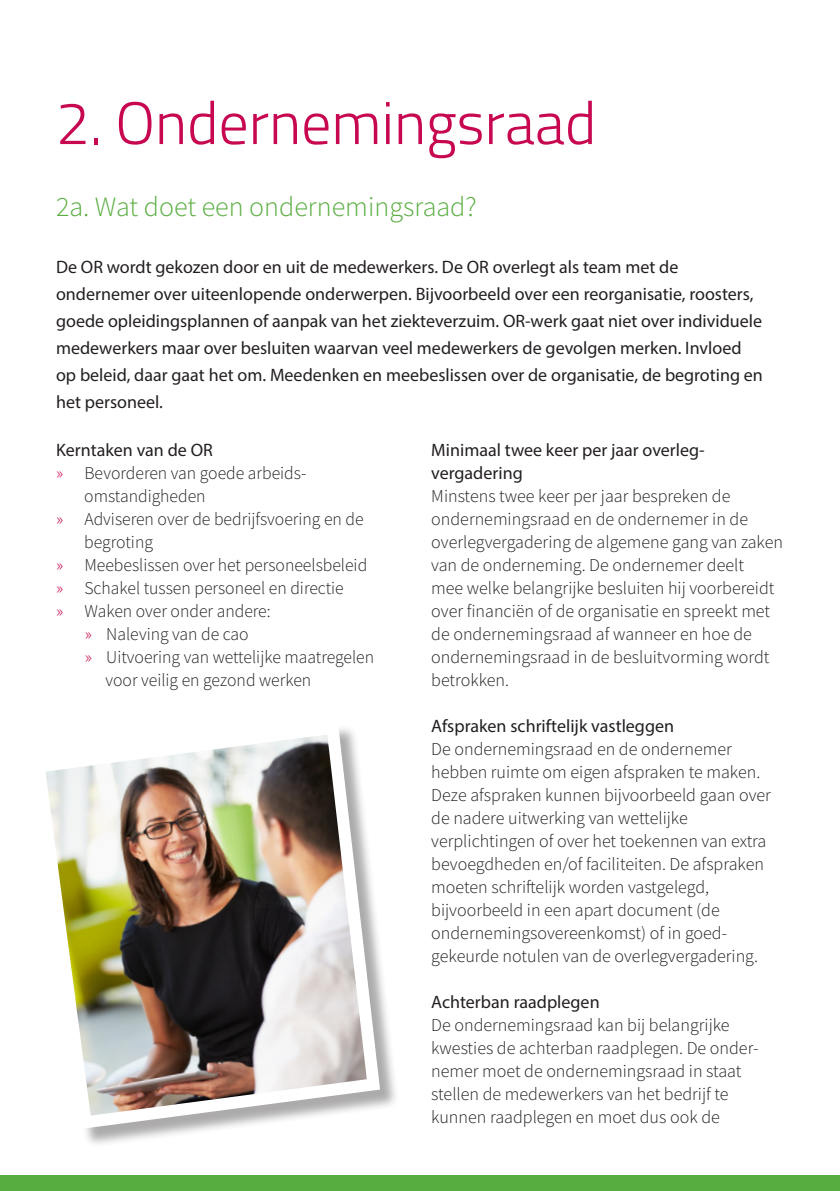
<style>
.page{position:relative;width:840px;height:1191px;background:#fff}
.page>*{position:absolute;margin:0;border:0;box-sizing:border-box;transform-origin:0 0}
._01__Kop_hoofdstuk{font:300 60px "Titillium Web";color:#c70851}
._02__Intro_Tekst{font:300 28px "Source Sans Pro";color:#58ad40}
.t1{font:300 18px/23px "Source Sans Pro";color:#231f20}
.t2{font:18px/27px "Myriad Pro";color:#231f20}
.s1{color:#c70851}
</style>
<div class="page">
<svg style="left:839px;top:1175px;width:1px;height:16px"></svg>
<div style="left:0;top:1175px;width:839px;height:16px;background:#58ad40"></div>
<div style="left:35px;top:724px;width:364px;height:424px;background:#231f20;opacity:.38"></div>
<img style="left:35px;top:724px;width:351px;height:411px">
<p class="_01__Kop_hoofdstuk" style="left:56px;top:80px;width:541px">2. Ondernemingsraad</p>
<p class="_02__Intro_Tekst" style="left:56px;top:190px;width:422px">2a. Wat doet een ondernemingsraad?</p>
<p class="t2" style="left:56px;top:253px;width:708px">De OR wordt gekozen door en uit de medewerkers. De OR overlegt als team met de ondernemer over uiteenlopende onderwerpen. Bijvoorbeeld over een reorganisatie, roosters, goede opleidingsplannen of aanpak van het ziekteverzuim. OR-werk gaat niet over individuele medewerkers maar over besluiten waarvan veel medewerkers de gevolgen merken. Invloed op beleid, daar gaat het om. Meedenken en meebeslissen over de organisatie, de begroting en het personeel.</p>
<p class="t2" style="left:56px;top:436px;width:158px">Kerntaken van de OR</p>
<p class="t1" style="left:56px;top:461px;width:252px"><span class="s1">»</span> Bevorderen van goede arbeids-</p>
<p class="t1" style="left:84px;top:484px;width:123px">omstandigheden</p>
<p class="t1" style="left:56px;top:507px;width:309px"><span class="s1">»</span> Adviseren over de bedrijfsvoering en de</p>
<p class="t1" style="left:84px;top:530px;width:70px">begroting</p>
<p class="t1" style="left:56px;top:553px;width:312px"><span class="s1">»</span> Meebeslissen over het personeelsbeleid</p>
<p class="t1" style="left:56px;top:576px;width:289px"><span class="s1">»</span> Schakel tussen personeel en directie</p>
<p class="t1" style="left:56px;top:599px;width:216px"><span class="s1">»</span> Waken over onder andere:</p>
<p class="t1" style="left:85px;top:622px;width:165px"><span class="s1">»</span> Naleving van de cao</p>
<p class="t1" style="left:85px;top:645px;width:291px"><span class="s1">»</span> Uitvoering van wettelijke maatregelen</p>
<p class="t1" style="left:105px;top:668px;width:207px">voor veilig en gezond werken</p>
<p class="t2" style="left:431px;top:438px;width:275px;line-height:23px">Minimaal twee keer per jaar overleg&shy;vergadering</p>
<p class="t1" style="left:431px;top:484px;width:353px">Minstens twee keer per jaar bespreken de ondernemingsraad en de ondernemer in de overlegvergadering de algemene gang van zaken van de onderneming. De ondernemer deelt<br>mee welke belangrijke besluiten hij voorbereidt over financiën of de organisatie en spreekt met de ondernemingsraad af wanneer en hoe de ondernemingsraad in de besluitvorming wordt betrokken.</p>
<p class="t2" style="left:431px;top:712px;width:244px">Afspraken schriftelijk vastleggen</p>
<p class="t1" style="left:431px;top:737px;width:341px">De ondernemingsraad en de ondernemer hebben ruimte om eigen afspraken te maken.<br>Deze afspraken kunnen bijvoorbeeld gaan over de nadere uitwerking van wettelijke verplichtingen of over het toekennen van extra bevoegdheden en/of faciliteiten. De afspraken moeten schriftelijk worden vastgelegd, bijvoorbeeld in een apart document (de</p>
<p class="t1" style="left:431px;top:921px;width:328px">ondernemingsovereenkomst) of in goed&shy;gekeurde notulen van de overlegvergadering.</p>
<p class="t2" style="left:431px;top:988px;width:170px">Achterban raadplegen</p>
<p class="t1" style="left:431px;top:1013px;width:328px">De ondernemingsraad kan bij belangrijke kwesties de achterban raadplegen. De onder&shy;nemer moet de ondernemingsraad in staat stellen de medewerkers van het bedrijf te kunnen raadplegen en moet dus ook de</p>
</div>
